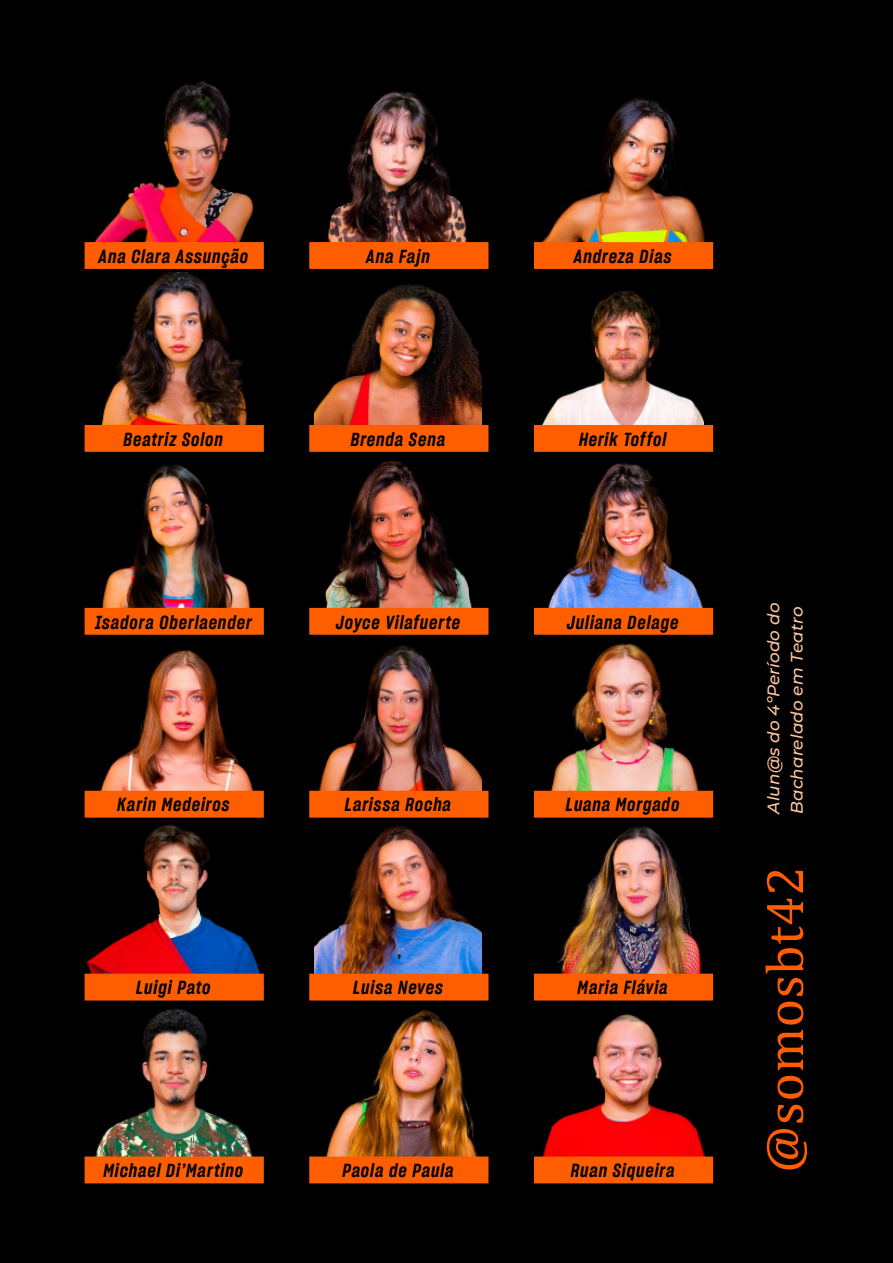
<style>
.page{position:relative;width:893px;height:1263px;background:#000}
.page>*{position:absolute;margin:0;border:0;box-sizing:border-box;transform-origin:0 0}
.t1{font:53.55px "Cambria";letter-spacing:.01em;color:#fe5e00}
.t2{font:18.45px "Sharp Grotesk Sm Bold Italic 15";letter-spacing:.05em;color:#000}
.t3{font:italic 500 16.8px/23.4px "Montserrat";letter-spacing:.01em;color:#ffc5a1}
</style>
<div class="page">
<img style="left:94px;top:81px;width:160px;height:161px">
<img style="left:328px;top:91px;width:139px;height:151px">
<img style="left:542px;top:98px;width:163px;height:144px">
<img style="left:99px;top:273px;width:149px;height:152px">
<img style="left:539px;top:826px;width:167px;height:148px">
<img style="left:95px;top:1008px;width:157px;height:148px">
<img style="left:314px;top:284px;width:168px;height:141px">
<img style="left:542px;top:290px;width:161px;height:135px">
<img style="left:90px;top:464px;width:167px;height:144px">
<img style="left:314px;top:460px;width:168px;height:148px">
<img style="left:326px;top:1009px;width:152px;height:147px">
<img style="left:542px;top:1014px;width:163px;height:142px">
<img style="left:539px;top:463px;width:167px;height:145px">
<img style="left:90px;top:650px;width:167px;height:141px">
<img style="left:314px;top:645px;width:168px;height:146px">
<img style="left:539px;top:643px;width:167px;height:148px">
<div style="left:85px;top:242px;width:179px;height:27px;background:#fe5e00"></div>
<div style="left:85px;top:608px;width:179px;height:27px;background:#fe5e00"></div>
<div style="left:309px;top:608px;width:179px;height:27px;background:#fe5e00"></div>
<div style="left:534px;top:425px;width:179px;height:27px;background:#fe5e00"></div>
<div style="left:85px;top:791px;width:179px;height:27px;background:#fe5e00"></div>
<div style="left:85px;top:1156px;width:179px;height:27px;background:#fe5e00"></div>
<div style="left:534px;top:791px;width:179px;height:27px;background:#fe5e00"></div>
<div style="left:309px;top:791px;width:179px;height:27px;background:#fe5e00"></div>
<div style="left:309px;top:1156px;width:179px;height:27px;background:#fe5e00"></div>
<div style="left:534px;top:1156px;width:179px;height:27px;background:#fe5e00"></div>
<div style="left:534px;top:974px;width:179px;height:26px;background:#fe5e00"></div>
<div style="left:534px;top:608px;width:179px;height:27px;background:#fe5e00"></div>
<div style="left:309px;top:242px;width:179px;height:27px;background:#fe5e00"></div>
<div style="left:534px;top:242px;width:179px;height:27px;background:#fe5e00"></div>
<div style="left:85px;top:425px;width:179px;height:27px;background:#fe5e00"></div>
<div style="left:309px;top:425px;width:179px;height:27px;background:#fe5e00"></div>
<img style="left:84px;top:825px;width:181px;height:164px">
<img style="left:314px;top:825px;width:168px;height:149px">
<div style="left:309px;top:974px;width:179px;height:26px;background:#fe5e00"></div>
<div style="left:85px;top:974px;width:179px;height:26px;background:#fe5e00"></div>
<p class="t2" style="left:99px;top:243px;width:151px">Ana Clara Assunção</p>
<p class="t2" style="left:366px;top:243px;width:65px">Ana Fajn</p>
<p class="t2" style="left:574px;top:243px;width:99px">Andreza Dias</p>
<p class="t2" style="left:124px;top:426px;width:101px">Beatriz Solon</p>
<p class="t2" style="left:351px;top:426px;width:96px">Brenda Sena</p>
<p class="t2" style="left:95px;top:609px;width:158px">Isadora Oberlaender</p>
<p class="t2" style="left:336px;top:609px;width:126px">Joyce Vilafuerte</p>
<p class="t2" style="left:579px;top:426px;width:89px">Herik Toffol</p>
<p class="t2" style="left:567px;top:609px;width:113px">Juliana Delage</p>
<p class="t2" style="left:117px;top:792px;width:114px">Karin Medeiros</p>
<p class="t2" style="left:345px;top:792px;width:108px">Larissa Rocha</p>
<p class="t2" style="left:566px;top:792px;width:115px">Luana Morgado</p>
<p class="t2" style="left:136px;top:975px;width:76px">Luigi Pato</p>
<p class="t2" style="left:353px;top:975px;width:91px">Luisa Neves</p>
<p class="t2" style="left:578px;top:975px;width:92px">Maria Flávia</p>
<p class="t2" style="left:103px;top:1158px;width:141px">Michael Di’Martino</p>
<p class="t2" style="left:342px;top:1158px;width:113px">Paola de Paula</p>
<p class="t2" style="left:571px;top:1158px;width:105px">Ruan Siqueira</p>
<p class="t3" style="left:761px;top:814px;width:213px;rotate:-90deg">Alun@s do 4ºPeríodo do<br>Bacharelado em Teatro</p>
<h1 class="t1" style="left:753px;top:1173px;width:308px;rotate:-90deg">@somosbt42</h1>
</div>
